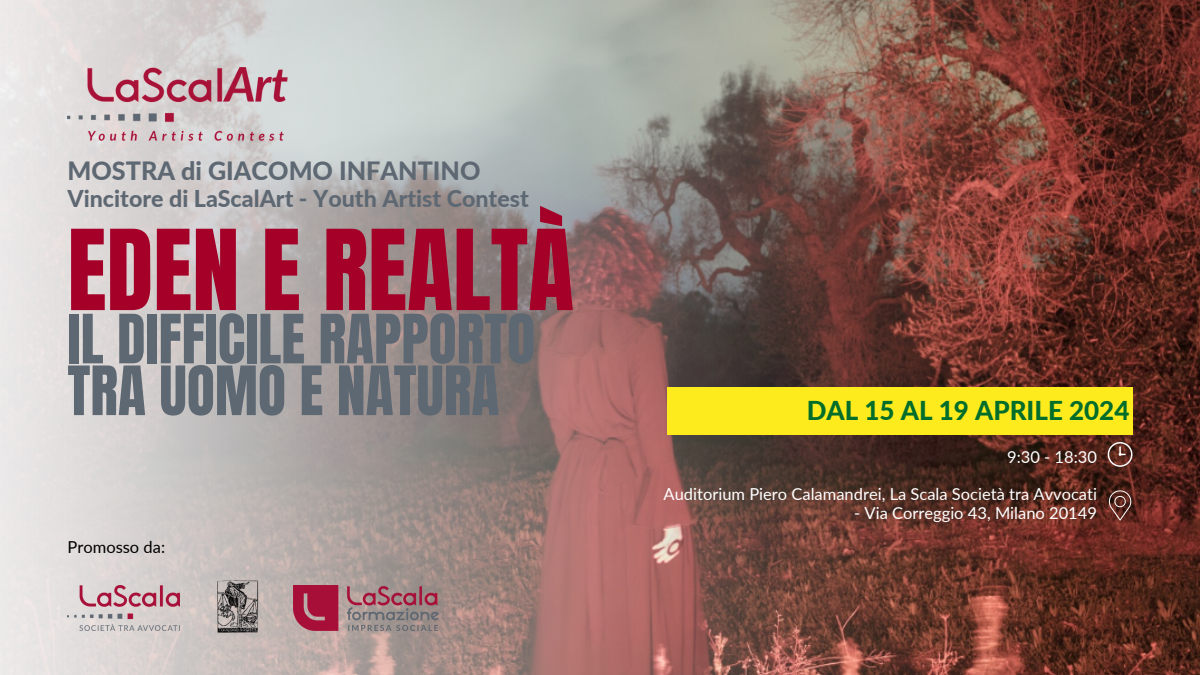
<style>
.page{position:relative;width:1200px;height:675px;background:#fff}
.page>*{position:absolute;margin:0;border:0;box-sizing:border-box;transform-origin:0 0}
.t1{font:94.8px "Anton";color:#a40028}
.t2{font:57.8px/51.8px "Anton";color:#5e6873}
.t3{font:800 26px "Lato";color:#016d2a}
.t4{font:800 25.2px "Lato";color:#5e6873}
.t5{font:800 23.2px "Lato";color:#5e6873}
.t6{font:16.5px "Lato";color:#fff}
.t7{font:16.5px "Lato";color:#000}
</style>
<div class="page">
<img style="left:1041px;top:0;width:159px;height:675px">
<img style="left:0;top:0;width:1041px;height:675px">
<img style="left:294px;top:585px;width:144px;height:45px">
<img style="left:68px;top:585px;width:112px;height:45px">
<img style="left:211px;top:576px;width:52px;height:63px">
<img style="left:68px;top:68px;width:219px;height:75px">
<div style="left:667px;top:388px;width:465px;height:47px;background:#fdeb1d"></div>
<svg style="left:1108px;top:442px;width:24px;height:25px"></svg>
<svg style="left:1109px;top:490px;width:22px;height:30px"></svg>
<p class="t4" style="left:68px;top:155px;width:414px">MOSTRA di GIACOMO INFANTINO</p>
<p class="t5" style="left:68px;top:184px;width:463px">Vincitore di LaScalArt - Youth Artist Contest</p>
<p class="t1" style="left:68px;top:202px;width:508px">EDEN E REALTÀ</p>
<p class="t2" style="left:68px;top:314px;width:469px">IL DIFFICILE RAPPORTO<br>TRA UOMO E NATURA</p>
<p class="t7" style="left:68px;top:536px;width:99px">Promosso da:</p>
<p class="t3" style="left:807px;top:394px;width:324px">DAL 15 AL 19 APRILE 2024</p>
<h2 class="t6" style="left:1007px;top:447px;width:91px">9:30 - 18:30</h2>
<p class="t6" style="left:664px;top:484px;width:435px">Auditorium Piero Calamandrei, La Scala Società tra Avvocati</p>
<p class="t6" style="left:854px;top:503px;width:244px">- Via Correggio 43, Milano 20149</p>
</div>
